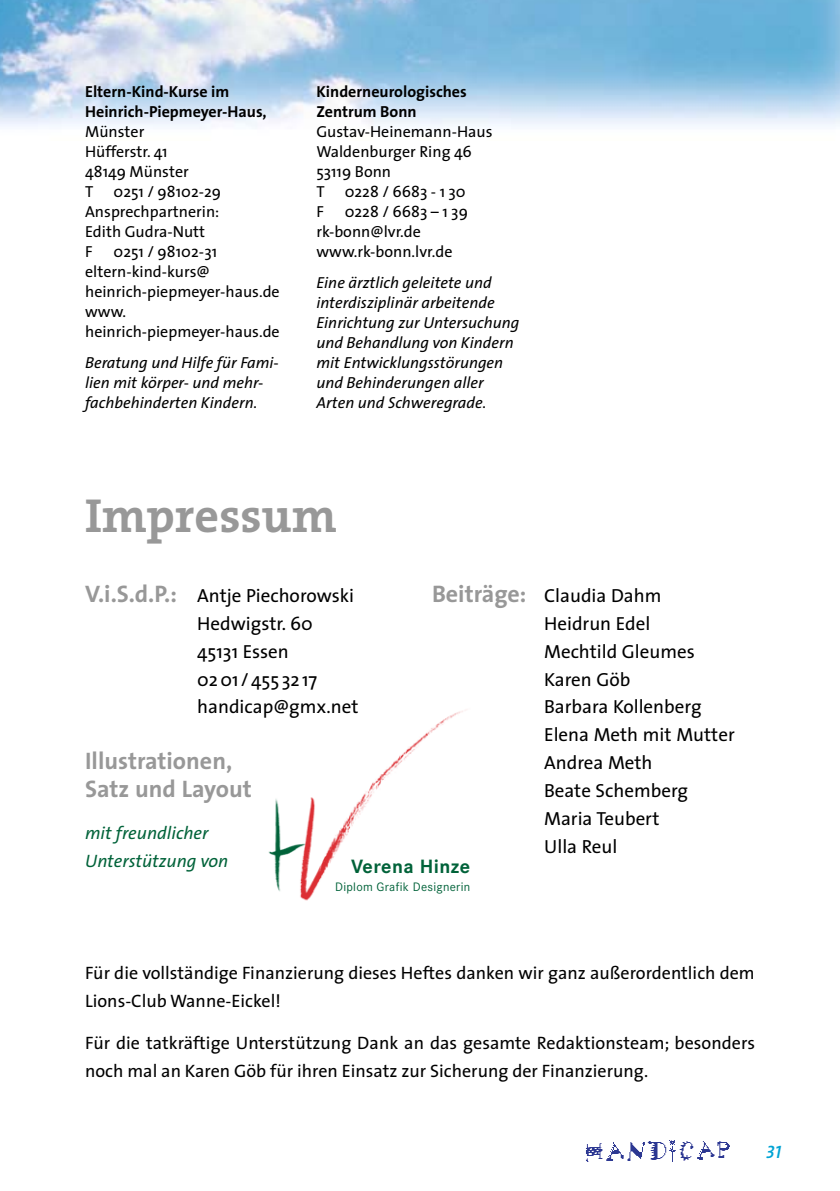
<style>
.page{position:relative;width:840px;height:1191px;background:#fff}
.page>*{position:absolute;margin:0;border:0;box-sizing:border-box;transform-origin:0 0}
.t1{font:700 48px "The Serif";color:#989898}
.t2{font:700 24px/28px "The Sans";color:#989898}
.t3{font:700 20px "Corporate S";letter-spacing:.025em;color:#006239}
.t4{font:19px/28px "The Sans";color:#000}
.t5{font:18px/28px "The Sans";color:#000}
.t6{font:italic 18px/28px "The Sans";color:#006239}
.t7{font:italic 18px "The Sans Semi Bold Caps";color:#00a3d4}
.t8{font:16px/20px "The Sans";color:#000}
.t9{font:italic 16px/20px "The Sans";color:#000}
.t10{font:700 16px/20px "The Sans";color:#000}
.t11{font:12.8px "Corporate S";letter-spacing:.025em;color:#006239}
.s1{font-weight:700;font-size:24px;color:#989898}
</style>
<div class="page">
<img style="left:586px;top:1140px;width:143px;height:21px">
<img style="left:0;top:0;width:839px;height:127px">
<img style="left:306px;top:710px;width:160px;height:191px">
<img style="left:268px;top:799px;width:38px;height:102px">
<p class="t10" style="left:85px;top:81px;width:183px">Eltern-Kind-Kurse im<br>Heinrich-Piepmeyer-Haus,</p>
<p class="t8" style="left:85px;top:121px;width:105px">Münster<br>Hüfferstr. 41<br>48149 Münster<br>T</p>
<p class="t8" style="left:85px;top:181px;width:137px;text-indent:28px">0251 / 98102-29<br>Ansprechpartnerin:<br>Edith Gudra-Nutt<br>F</p>
<p class="t8" style="left:85px;top:241px;width:196px;text-indent:28px">0251 / 98102-31 eltern-kind-kurs@ heinrich-piepmeyer-haus.de www. heinrich-piepmeyer-haus.de</p>
<p class="t9" style="left:85px;top:352px;width:195px">Beratung und Hilfe für Fami&shy;lien mit körper- und mehr&shy;fachbehinderten Kindern.</p>
<p class="t10" style="left:316px;top:81px;width:152px">Kinderneurologisches<br>Zentrum Bonn</p>
<p class="t8" style="left:316px;top:121px;width:177px">Gustav-Heinemann-Haus<br>Waldenburger Ring 46<br>53119 Bonn<br>T</p>
<p class="t8" style="left:344px;top:181px;width:122px">0228 / 6683 - 1 30</p>
<p class="t8" style="left:316px;top:201px;width:153px;text-indent:28px">0228 / 6683 – 1 39 rk-bonn@lvr.de www.rk-bonn.lvr.de</p>
<p class="t9" style="left:316px;top:272px;width:204px">Eine ärztlich geleitete und interdisziplinär arbeitende<br>Einrichtung zur Untersuchung und Behandlung von Kindern mit Entwicklungsstörungen und Behinderungen aller<br>Arten und Schweregrade.</p>
<p class="t8" style="left:316px;top:201px;width:9px">F</p>
<h1 class="t1" style="left:85px;top:475px;width:253px">Impressum</h1>
<p class="t4" style="left:197px;top:581px;width:163px;text-indent:-112px"><span class="s1">V.i.S.d.P.:</span> Antje Piechorowski<br>Hedwigstr. 60<br>45131 Essen<br>0201 /455 32 17 handicap@gmx.net</p>
<h2 class="t2" style="left:85px;top:746px;width:168px">Illustrationen,<br>Satz und Layout</h2>
<p class="t6" style="left:85px;top:818px;width:145px">mit freundlicher<br>Unterstützung von</p>
<p class="t4" style="left:544px;top:581px;width:192px;text-indent:-112px"><span class="s1">Beiträge:</span> Claudia Dahm<br>Heidrun Edel<br>Mechtild Gleumes<br>Karen Göb<br>Barbara Kollenberg<br>Elena Meth mit Mutter<br>Andrea Meth<br>Beate Schemberg<br>Maria Teubert<br>Ulla Reul</p>
<p class="t3" style="left:351px;top:854px;width:120px">Verena Hinze</p>
<p class="t11" style="left:335px;top:879px;width:137px">Diplom Grafik Designerin</p>
<p class="t5" style="left:85px;top:958px;width:670px">Für die vollständige Finanzierung dieses Heftes danken wir ganz außerordentlich dem<br>Lions-Club Wanne-Eickel!</p>
<p class="t5" style="left:85px;top:1028px;width:671px">Für die tatkräftige Unterstützung Dank an das gesamte Redaktionsteam; besonders noch mal an Karen Göb für ihren Einsatz zur Sicherung der Finanzierung.</p>
<p class="t7" style="left:765px;top:1137px;width:16px">31</p>
</div>
